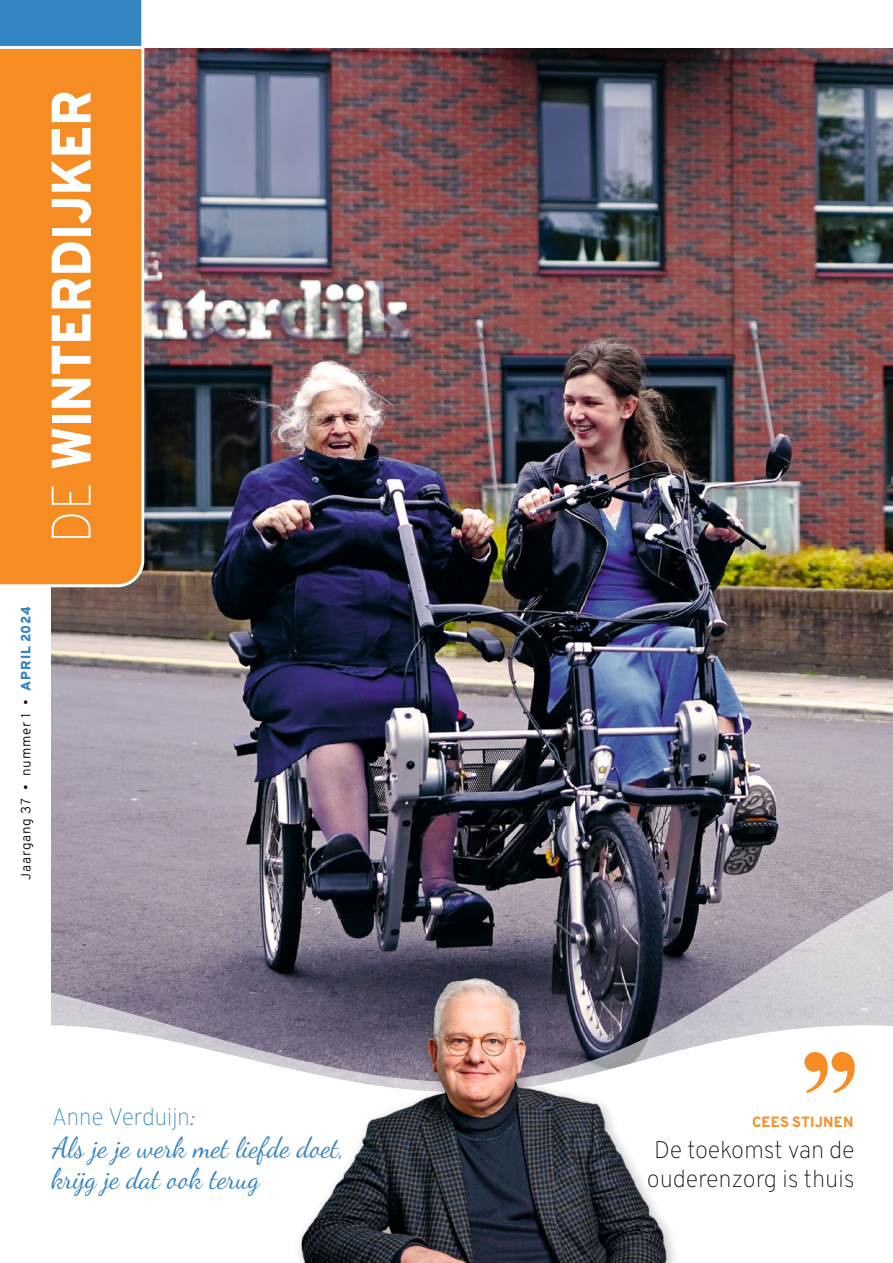
<style>
.page{position:relative;width:893px;height:1263px;background:#fff}
.page>*{position:absolute;margin:0;border:0;box-sizing:border-box;transform-origin:0 0}
.t1{font:800 55.5px "Overpass";letter-spacing:.005em;color:#fff;scale:.9 1}
.t2{font:28.8px/31.5px "Dancing Script OT";letter-spacing:-.01em;color:#3485c2}
.t3{font:100 24px/28.5px "Overpass";letter-spacing:-.01em;color:#000;text-align:center}
.t4{font:100 24px "Overpass";letter-spacing:-.025em;color:#3485c2}
.t5{font:800 14.85px "Overpass";letter-spacing:.01em;color:#f68d24}
.t6{font:300 13.5px "Overpass";letter-spacing:.055em;color:#000}
.s1{font-weight:100}
.s2{font-weight:800;color:#3485c2}
.s3{font-family:"Dancing Script OT";font-weight:400;font-size:28.8px}
</style>
<div class="page">
<img style="left:51px;top:49px;width:842px;height:775px">
<svg style="left:51px;top:824px;width:842px;height:201px;background:#827b88"></svg>
<svg style="left:51px;top:1025px;width:842px;height:69px"></svg>
<div style="left:0;top:50px;width:146px;height:539px;background:#f68d24"></div>
<svg style="left:804px;top:1052px;width:51px;height:41px"></svg>
<svg style="left:0;top:0;width:146px;height:50px;background:#4a90c4"></svg>
<img style="left:283px;top:913px;width:465px;height:350px">
<h1 class="t1" style="left:36px;top:543px;width:505px;rotate:-90deg"><span class="s1">DE</span> WINTERDIJKER</h1>
<p class="t6" style="left:18px;top:880px;width:275px;rotate:-90deg">Jaargang 37 • nummer 1 • <span class="s2">APRIL 2024</span></p>
<p class="t4" style="left:52px;top:1102px;width:145px">Anne Verduijn<span class="s3">:</span></p>
<p class="t5" style="left:752px;top:1113px;width:103px">CEES STIJNEN</p>
<p class="t2" style="left:52px;top:1131px;width:293px">Als je je werk met liefde doet, krijg je dat ook terug</p>
<p class="t3" style="left:647px;top:1135px;width:209px">De toekomst van de ouderenzorg is thuis</p>
</div>
